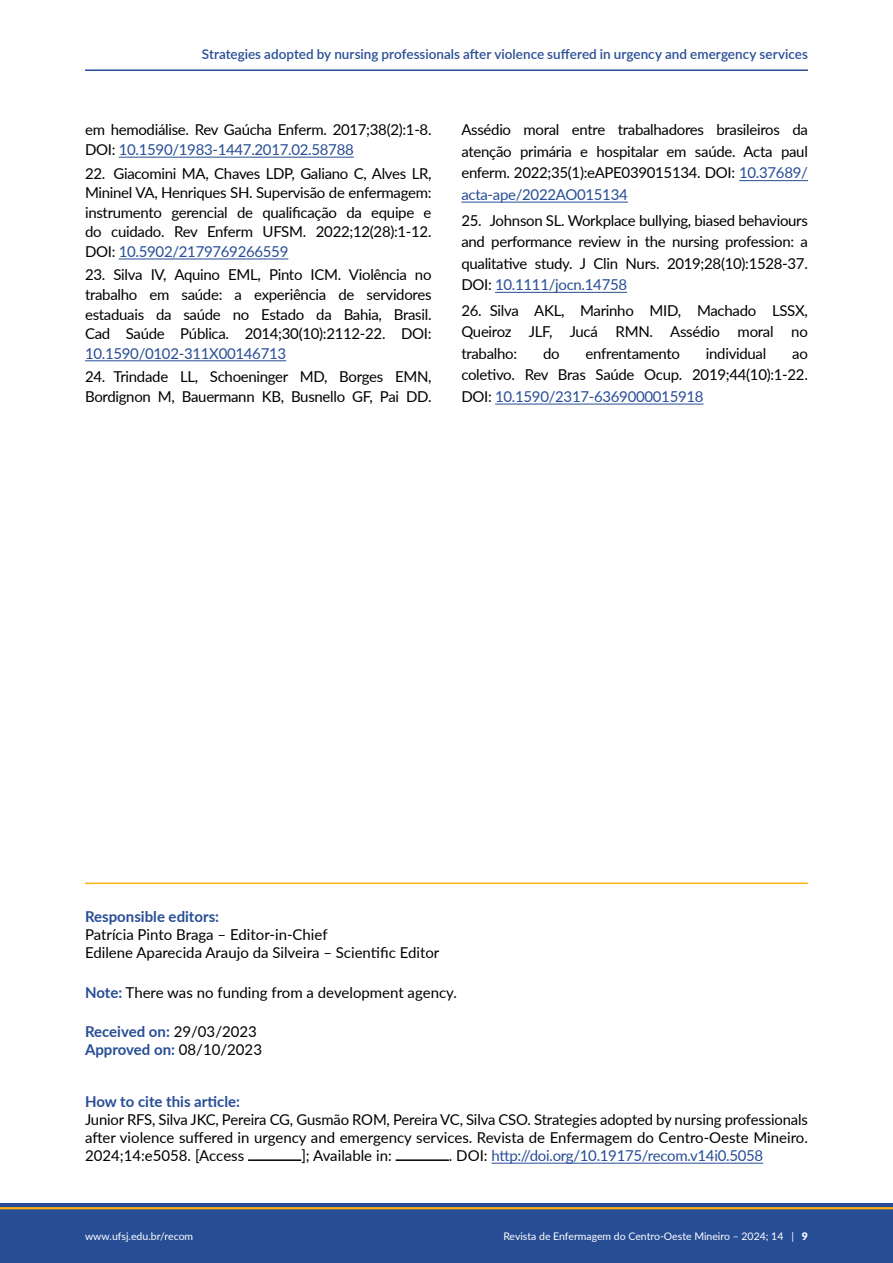
<style>
.page{position:relative;width:893px;height:1263px;background:#fff}
.page>*{position:absolute;margin:0;border:0;box-sizing:border-box;transform-origin:0 0}
.Como_citar_txt{font:15px/19.5px "Lato";letter-spacing:-.02em;color:#000;text-align:justify}
.Editores_txt{font:15px "Lato";color:#000}
.Notas{font:15px "Lato";color:#000}
.Como_citar_txt-2{font:15px "Lato";letter-spacing:-.02em;color:#274d95}
.Datas{font:700 15px "Lato";color:#274d95}
.Como_citar_tit{font:700 15px "Lato";color:#274d95}
.Editores_tit{font:700 15px "Lato";color:#274d95}
.Como_citar_txt-3{font:15px "Lato";color:#000}
.t1{font:600 13.5px "Lato";color:#274d95}
.t2{font:10.5px "Lato";color:#fff}
.s1{color:#274d95}
.s2{font-weight:700;color:#274d95}
.s3{font-weight:400;color:#000}
.s4{color:#000}
.s5{font-weight:900}
</style>
<div class="page">
<div style="left:0;top:1203px;width:893px;height:60px;background:#274d95"></div>
<hr style="left:0;top:1207px;width:893px;height:2px;background:#ffb011">
<hr style="left:85px;top:69px;width:723px;height:2px;background:#274d95">
<hr style="left:119px;top:157px;width:235px;height:1px;background:#274d95">
<hr style="left:119px;top:259px;width:169px;height:1px;background:#274d95">
<hr style="left:85px;top:360px;width:201px;height:1px;background:#274d95">
<hr style="left:739px;top:180px;width:69px;height:1px;background:#274d95">
<hr style="left:461px;top:202px;width:167px;height:1px;background:#274d95">
<hr style="left:495px;top:292px;width:132px;height:1px;background:#274d95">
<hr style="left:495px;top:404px;width:209px;height:1px;background:#274d95">
<hr style="left:85px;top:882px;width:723px;height:2px;background:#ffb011">
<hr style="left:491px;top:1163px;width:272px;height:1px;background:#274d95">
<svg style="left:248px;top:1159px;width:53px;height:2px"></svg>
<svg style="left:396px;top:1159px;width:53px;height:2px"></svg>
<p class="t1" style="left:202px;top:44px;width:608px">Strategies adopted by nursing professionals after violence suffered in urgency and emergency services</p>
<p class="Como_citar_txt" style="left:85px;top:120px;width:348px">em hemodiálise. Rev Gaúcha Enferm. 2017;38(2):1-8.<br>DOI: <span class="s1">10.1590/1983-1447.2017.02.58788</span></p>
<p class="Como_citar_txt" style="left:85px;top:163px;width:348px">22. Giacomini MA, Chaves LDP, Galiano C, Alves LR, Mininel VA, Henriques SH. Supervisão de enfermagem: instrumento gerencial de qualificação da equipe e do cuidado. Rev Enferm UFSM. 2022;12(28):1-12.<br>DOI: <span class="s1">10.5902/2179769266559</span></p>
<p class="Como_citar_txt" style="left:85px;top:265px;width:348px">23. Silva IV, Aquino EML, Pinto ICM. Violência no trabalho em saúde: a experiência de servidores estaduais da saúde no Estado da Bahia, Brasil.<br>Cad Saúde Pública. 2014;30(10):2112-22. DOI:<br><span class="s1">10.1590/0102-311X00146713</span></p>
<p class="Como_citar_txt" style="left:85px;top:366px;width:348px">24. Trindade LL, Schoeninger MD, Borges EMN,<br>Bordignon M, Bauermann KB, Busnello GF, Pai DD.</p>
<p class="Como_citar_txt" style="left:461px;top:119px;width:348px;line-height:21.5px">Assédio moral entre trabalhadores brasileiros da atenção primária e hospitalar em saúde. Acta paul enferm. 2022;35(1):eAPE039015134. DOI: <span class="s1">10.37689/ acta-ape/2022AO015134</span></p>
<p class="Como_citar_txt" style="left:461px;top:209px;width:348px;line-height:21.5px">25. Johnson SL. Workplace bullying, biased behaviours and performance review in the nursing profession: a qualitative study. J Clin Nurs. 2019;28(10):1528-37.<br>DOI: <span class="s1">10.1111/jocn.14758</span></p>
<p class="Como_citar_txt" style="left:461px;top:299px;width:348px;line-height:21.5px">26. Silva AKL, Marinho MID, Machado LSSX, Queiroz JLF, Jucá RMN. Assédio moral no trabalho:</p>
<p class="Como_citar_txt" style="left:543px;top:343px;width:18px">do</p>
<p class="Como_citar_txt" style="left:586px;top:343px;width:96px">enfrentamento</p>
<p class="Como_citar_txt" style="left:706px;top:343px;width:62px">individual</p>
<p class="Como_citar_txt" style="left:461px;top:342px;width:348px;line-height:21.5px;text-indent:331px">ao coletivo. Rev Bras Saúde Ocup. 2019;44(10):1-22.<br>DOI: <span class="s1">10.1590/2317-6369000015918</span></p>
<p class="Editores_tit" style="left:85px;top:906px;width:136px">Responsible editors:</p>
<p class="Editores_txt" style="left:85px;top:924px;width:244px">Patrícia Pinto Braga – Editor-in-Chief</p>
<p class="Editores_txt" style="left:85px;top:942px;width:356px">Edilene Aparecida Araujo da Silveira – Scientific Editor</p>
<p class="Notas" style="left:85px;top:981px;width:373px"><span class="s2">Note:</span> There was no funding from a development agency.</p>
<p class="Datas" style="left:85px;top:1020px;width:173px">Received on: <span class="s3">29/03/2023</span></p>
<p class="Datas" style="left:85px;top:1038px;width:178px">Approved on: <span class="s3">08/10/2023</span></p>
<p class="Como_citar_tit" style="left:85px;top:1090px;width:156px">How to cite this article:</p>
<p class="Como_citar_txt" style="left:85px;top:1110px;width:724px;line-height:18px">Junior RFS, Silva JKC, Pereira CG, Gusmão ROM, Pereira VC, Silva CSO. Strategies adopted by nursing professionals after violence suffered in urgency and emergency services. Revista de Enfermagem do Centro-Oeste Mineiro.<br>2024;14:e5058. [Access</p>
<p class="Como_citar_txt-3" style="left:301px;top:1145px;width:92px">]; Available in:</p>
<p class="Como_citar_txt-2" style="left:449px;top:1145px;width:316px"><span class="s4">. DOI:</span> http://doi.org/10.19175/recom.v14i0.5058</p>
<p class="t2" style="left:85px;top:1228px;width:110px">www.ufsj.edu.br/recom</p>
<p class="t2" style="left:503px;top:1228px;width:306px">Revista de Enfermagem do Centro-Oeste Mineiro – 2024; 14 | <span class="s5">9</span></p>
</div>
